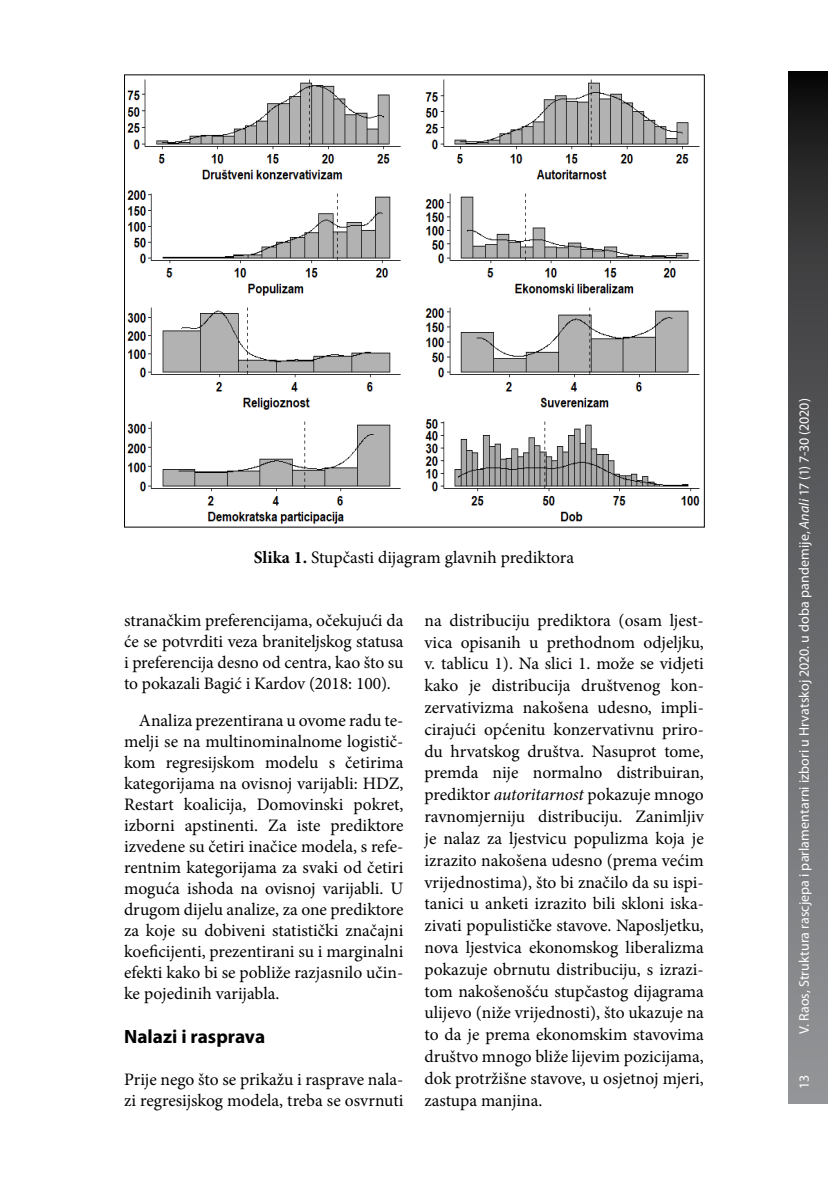
<style>
.page{position:relative;width:828px;height:1180px;background:#fff}
.page>*{position:absolute;margin:0;border:0;box-sizing:border-box;transform-origin:0 0}
.t1{font:700 19.25px "Myriad Pro";color:#000}
.t2{font:17.5px/21.9px "Minion Pro";letter-spacing:-.005em;color:#000;text-align:justify}
.t3{font:14px "Myriad Pro";letter-spacing:.01em;color:#fff}
.s1{font-weight:700}
.s2{font-style:italic}
</style>
<div class="page">
<svg style="left:788px;top:71px;width:40px;height:1032px;background:#5e5f61"></svg>
<img style="left:127px;top:79px;width:573px;height:445px">
<p class="t2" style="left:254px;top:547px;width:322px"><span class="s1">Slika 1.</span> Stupčasti dijagram glavnih prediktora</p>
<p class="t2" style="left:124px;top:610px;width:281px;line-height:21px">stranačkim preferencijama, očekujući da će se potvrditi veza braniteljskog statusa i preferencija desno od centra, kao što su to pokazali Bagić i Kardov (2018: 100).</p>
<p class="t2" style="left:124px;top:710px;width:281px;line-height:21px;text-indent:15px">Analiza prezentirana u ovome radu te&shy;melji se na multinominalnome logistič&shy;kom regresijskom modelu s četirima kategorijama na ovisnoj varijabli: HDZ, Restart koalicija, Domovinski pokret, izborni apstinenti. Za iste prediktore izvedene su četiri inačice modela, s refe&shy;rentnim kategorijama za svaki od četiri moguća ishoda na ovisnoj varijabli. U drugom dijelu analize, za one prediktore za koje su dobiveni statistički značajni koeficijenti, prezentirani su i marginalni efekti kako bi se pobliže razjasnilo učin&shy;ke pojedinih varijabla.</p>
<p class="t1" style="left:124px;top:1024px;width:143px">Nalazi i rasprava</p>
<p class="t2" style="left:124px;top:1068px;width:281px;line-height:21px">Prije nego što se prikažu i rasprave nala&shy;zi regresijskog modela, treba se osvrnuti</p>
<p class="t2" style="left:424px;top:609px;width:281px">na distribuciju prediktora (osam ljest&shy;vica opisanih u prethodnom odjeljku, v. tablicu 1). Na slici 1. može se vidjeti kako je distribucija društvenog kon&shy;zervativizma nakošena udesno, impli&shy;cirajući općenitu konzervativnu priro&shy;du hrvatskog društva. Nasuprot tome, premda nije normalno distribuiran, prediktor <span class="s2">autoritarnost</span> pokazuje mnogo ravnomjerniju distribuciju. Zanimljiv je nalaz za ljestvicu populizma koja je izrazito nakošena udesno (prema većim vrijednostima), što bi značilo da su ispi&shy;tanici u anketi izrazito bili skloni iska&shy;zivati populističke stavove. Naposljetku, nova ljestvica ekonomskog liberalizma pokazuje obrnutu distribuciju, s izrazi&shy;tom nakošenošću stupčastog dijagrama ulijevo (niže vrijednosti), što ukazuje na to da je prema ekonomskim stavovima društvo mnogo bliže lijevim pozicijama, dok protržišne stavove, u osjetnoj mjeri, zastupa manjina.</p>
<p class="t3" style="left:795px;top:1034px;width:637px;rotate:-90deg">V. Raos, Struktura rascjepa i parlamentarni izbori u Hrvatskoj 2020. u doba pandemije, <span class="s2">Anali</span> 17 (1) 7-30 (2020)</p>
<p class="t3" style="left:795px;top:1088px;width:15px;rotate:-90deg">13</p>
</div>
